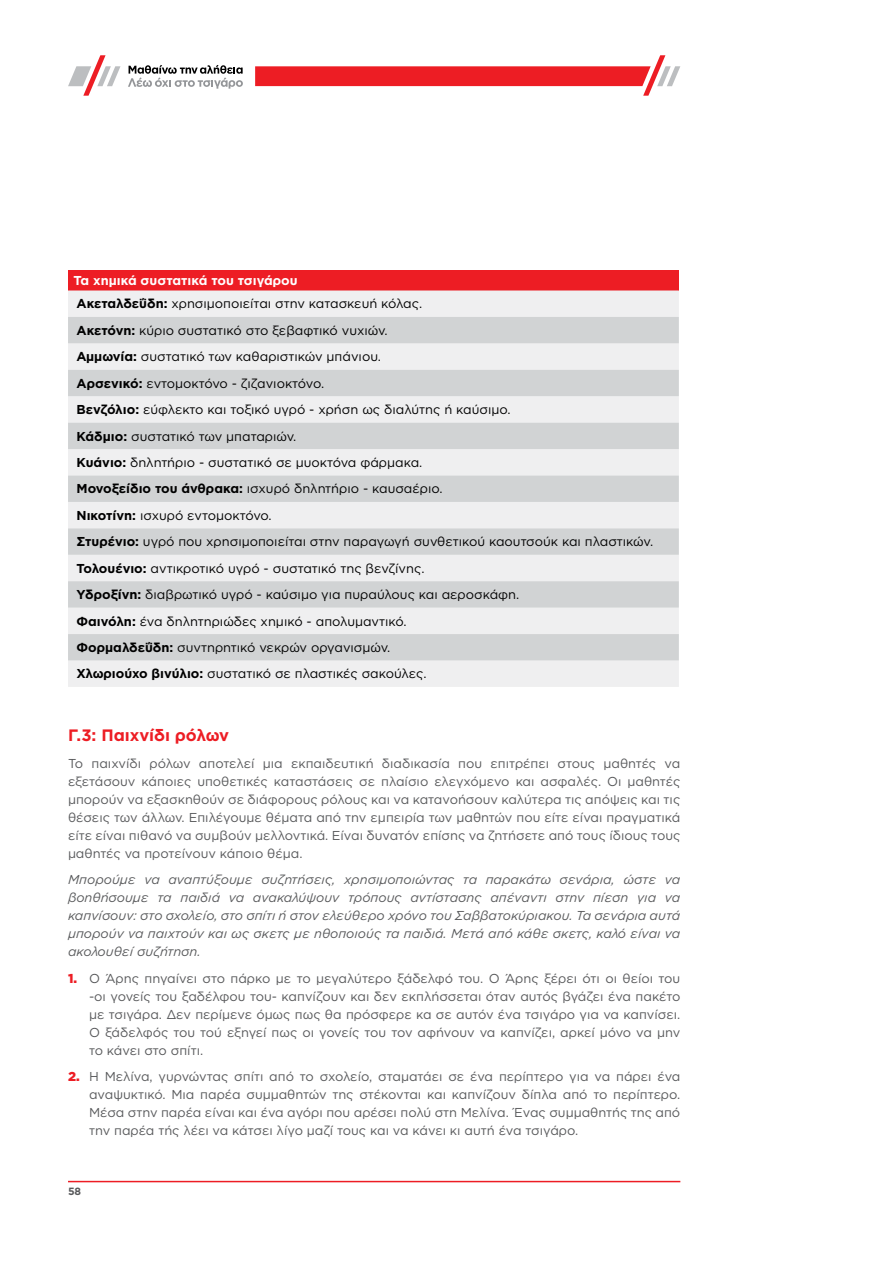
<style>
.page{position:relative;width:893px;height:1263px;background:#fff}
.page>*{position:absolute;margin:0;border:0;box-sizing:border-box;transform-origin:0 0}
.t1{font:700 16.5px "Gotham Greek";color:#ed1d24}
.t2{font:12.9px/18px "Gotham Greek";color:#58595b;text-align:justify}
.t3{font:12.9px/26.4px "Gotham Greek";color:#000}
.t4{font:italic 12.9px/18px "Gotham Greek";color:#58595b;text-align:justify}
.t5{font:700 10.5px "Gotham Greek";color:#58595b}
.s1{font-weight:700;color:#fff}
.s2{font-weight:700}
.s3{font-weight:900;color:#ed1d24}
</style>
<div class="page">
<hr style="left:68px;top:1181px;width:612px;height:1px;background:#ed1d24">
<svg style="left:68px;top:55px;width:52px;height:41px"></svg>
<svg style="left:128px;top:65px;width:115px;height:24px"></svg>
<svg style="left:255px;top:55px;width:425px;height:41px"></svg>
<div style="left:68px;top:270px;width:611px;height:20px;background:#ed1d24"></div>
<div style="left:68px;top:290px;width:611px;height:397px;background:#efeff0"></div>
<svg style="left:68px;top:317px;width:611px;height:343px;fill:#d1d3d4"></svg>
<p class="t3" style="left:74px;top:268px;width:350px;line-height:23.4px"><span class="s1">Τα χημικά συστατικά του τσιγάρου<br></span><span class="s2">Ακεταλδεΰδη:</span> χρησιμοποιείται στην κατασκευή κόλας.</p>
<p class="t3" style="left:77px;top:317px;width:578px"><span class="s2">Ακετόνη:</span> κύριο συστατικό στο ξεβαφτικό νυχιών.<br><span class="s2">Αμμωνία:</span> συστατικό των καθαριστικών μπάνιου.<br><span class="s2">Αρσενικό:</span> εντομοκτόνο - ζιζανιοκτόνο.<br><span class="s2">Βενζόλιο:</span> εύφλεκτο και τοξικό υγρό - χρήση ως διαλύτης ή καύσιμο.<br><span class="s2">Κάδμιο:</span> συστατικό των μπαταριών.<br><span class="s2">Κυάνιο:</span> δηλητήριο - συστατικό σε μυοκτόνα φάρμακα.<br><span class="s2">Μονοξείδιο του άνθρακα:</span> ισχυρό δηλητήριο - καυσαέριο.<br><span class="s2">Νικοτίνη:</span> ισχυρό εντομοκτόνο.<br><span class="s2">Στυρένιο:</span> υγρό που χρησιμοποιείται στην παραγωγή συνθετικού καουτσούκ και πλαστικών.<br><span class="s2">Τολουένιο:</span> αντικροτικό υγρό - συστατικό της βενζίνης.<br><span class="s2">Υδροξίνη:</span> διαβρωτικό υγρό - καύσιμο για πυραύλους και αεροσκάφη.<br><span class="s2">Φαινόλη:</span> ένα δηλητηριώδες χημικό - απολυμαντικό.<br><span class="s2">Φορμαλδεΰδη:</span> συντηρητικό νεκρών οργανισμών.<br><span class="s2">Χλωριούχο βινύλιο:</span> συστατικό σε πλαστικές σακούλες.</p>
<p class="t1" style="left:68px;top:726px;width:163px">Γ.3: Παιχνίδι ρόλων</p>
<p class="t2" style="left:68px;top:754px;width:614px">Το παιχνίδι ρόλων αποτελεί μια εκπαιδευτική διαδικασία που επιτρέπει στους μαθητές να εξετάσουν κάποιες υποθετικές καταστάσεις σε πλαίσιο ελεγχόμενο και ασφαλές. Οι μαθητές μπορούν να εξασκηθούν σε διάφορους ρόλους και να κατανοήσουν καλύτερα τις απόψεις και τις θέσεις των άλλων. Επιλέγουμε θέματα από την εμπειρία των μαθητών που είτε είναι πραγματικά είτε είναι πιθανό να συμβούν μελλοντικά. Είναι δυνατόν επίσης να ζητήσετε από τους ίδιους τους μαθητές να προτείνουν κάποιο θέμα.</p>
<p class="t4" style="left:68px;top:870px;width:614px">Μπορούμε να αναπτύξουμε συζητήσεις, χρησιμοποιώντας τα παρακάτω σενάρια, ώστε να βοηθήσουμε τα παιδιά να ανακαλύψουν τρόπους αντίστασης απέναντι στην πίεση για να καπνίσουν: στο σχολείο, στο σπίτι ή στον ελεύθερο χρόνο του Σαββατοκύριακου. Τα σενάρια αυτά μπορούν να παιχτούν και ως σκετς με ηθοποιούς τα παιδιά. Μετά από κάθε σκετς, καλό είναι να ακολουθεί συζήτηση.</p>
<p class="t2" style="left:89px;top:969px;width:593px;text-indent:-21px"><span class="s3">1.</span> Ο Άρης πηγαίνει στο πάρκο με το μεγαλύτερο ξάδελφό του. Ο Άρης ξέρει ότι οι θείοι του -οι γονείς του ξαδέλφου του- καπνίζουν και δεν εκπλήσσεται όταν αυτός βγάζει ένα πακέτο με τσιγάρα. Δεν περίμενε όμως πως θα πρόσφερε κα σε αυτόν ένα τσιγάρο για να καπνίσει.<br>Ο ξάδελφός του τού εξηγεί πως οι γονείς του τον αφήνουν να καπνίζει, αρκεί μόνο να μην το κάνει στο σπίτι.</p>
<p class="t2" style="left:89px;top:1067px;width:593px;text-indent:-21px"><span class="s3">2.</span> Η Μελίνα, γυρνώντας σπίτι από το σχολείο, σταματάει σε ένα περίπτερο για να πάρει ένα αναψυκτικό. Μια παρέα συμμαθητών της στέκονται και καπνίζουν δίπλα από το περίπτερο.<br>Μέσα στην παρέα είναι και ένα αγόρι που αρέσει πολύ στη Μελίνα. Ένας συμμαθητής της από την παρέα τής λέει να κάτσει λίγο μαζί τους και να κάνει κι αυτή ένα τσιγάρο.</p>
<p class="t5" style="left:68px;top:1185px;width:15px">58</p>
</div>
